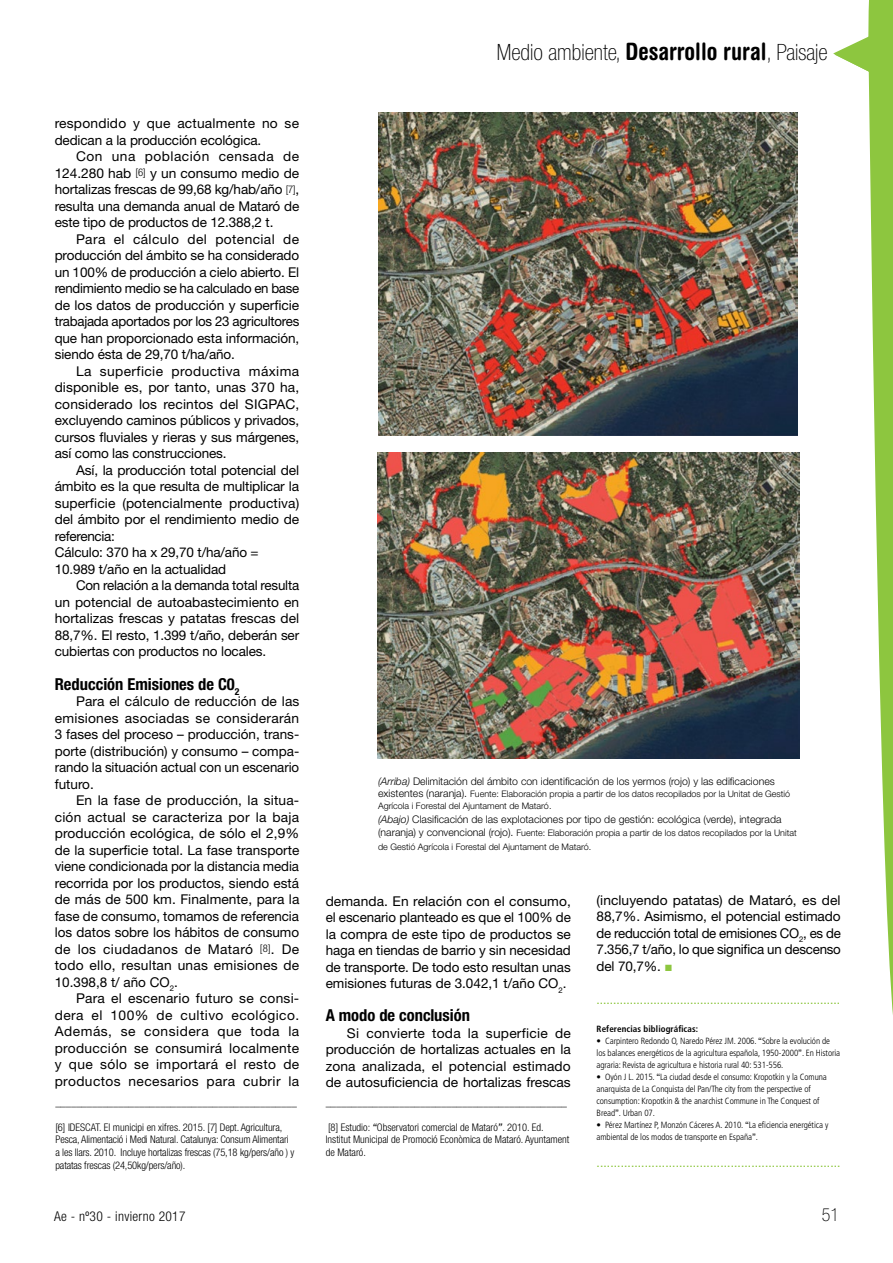
<style>
.page{position:relative;width:893px;height:1263px;background:#fff}
.page>*{position:absolute;margin:0;border:0;box-sizing:border-box;transform-origin:0 0}
.t1{font:100 condensed 22.5px "Helvetica Neue LT Std";color:#000}
.t2{font:100 condensed 18px "Helvetica Neue LT Std";color:#000}
.texte_roman{font:700 condensed 16.5px "Helvetica Neue LT Std";color:#000}
.texte_roman-2{font:13.5px/16.5px "Helvetica Neue LT Std";letter-spacing:-.01em;color:#000;text-align:justify}
.t3{font:300 condensed 13.5px "Helvetica Neue LT Std";letter-spacing:.025em;color:#000}
.texte_roman-3{font:12px "Helvetica Neue LT Std";color:#8dc63f}
.pied_de_page_2017{font:300 condensed 10.5px/12.6px "Helvetica Neue LT Std";letter-spacing:-.01em;color:#000}
.pies_de_fotos_2017{font:300 10.5px "Helvetica Neue LT Std";color:#000}
.t4{font:300 10.5px "Frutiger LT Std";color:#000}
.t5{font:300 condensed 9px/12px "Frutiger LT Std";letter-spacing:-.01em;color:#000}
.pies_de_fotos_2017-2{font:300 9px/12px "Helvetica Neue LT Std";color:#000}
.reference_biblio{font:700 condensed 9px "Frutiger LT Std";letter-spacing:.01em;color:#000}
.s1{font-weight:300;font-stretch:condensed;font-size:10.5px}
.s2{font-family:"Helvetica Rounded LT Std";font-weight:700;font-size:24px}
.s3{font-style:italic}
.s4{font-size:10.5px}
.s5{font-weight:400;font-style:italic;font-stretch:normal}
.s6{font-family:"Arial";color:#8dc63f}
.s7{font-family:"Helvetica Neue LT Std";font-weight:400;font-stretch:normal}
</style>
<div class="page">
<svg style="left:833px;top:0;width:60px;height:1015px"></svg>
<img style="left:379px;top:113px;width:419px;height:323px">
<img style="left:378px;top:452px;width:422px;height:307px">
<p class="texte_roman-2" style="left:55px;top:115px;width:246px">respondido y que actualmente no se dedican a la producción ecológica.</p>
<p class="texte_roman-2" style="left:55px;top:148px;width:246px;text-indent:21px">Con una población censada de 124.280 hab <span class="s1">[6]</span> y un consumo medio de hortalizas frescas de 99,68 kg/hab/año <span class="s1">[7]</span>, resulta una demanda anual de Mataró de este tipo de productos de 12.388,2 t.</p>
<p class="texte_roman-2" style="left:55px;top:231px;width:246px;text-indent:21px">Para el cálculo del potencial de producción del ámbito se ha considerado un 100% de producción a cielo abierto. El rendimiento medio se ha calculado en base de los datos de producción y superficie trabajada aportados por los 23 agricultores que han proporcionado esta información, siendo ésta de 29,70 t/ha/año.</p>
<p class="texte_roman-2" style="left:55px;top:363px;width:246px;text-indent:21px">La superficie productiva máxima disponible es, por tanto, unas 370 ha, considerado los recintos del SIGPAC, excluyendo caminos públicos y privados, cursos fluviales y rieras y sus márgenes, así como las construcciones.</p>
<p class="texte_roman-2" style="left:55px;top:462px;width:246px;text-indent:21px">Así, la producción total potencial del ámbito es la que resulta de multiplicar la superficie (potencialmente productiva) del ámbito por el rendimiento medio de referencia:</p>
<p class="texte_roman-2" style="left:55px;top:544px;width:205px">Cálculo: 370 ha x 29,70 t/ha/año =<br>10.989 t/año en la actualidad</p>
<p class="texte_roman-2" style="left:55px;top:577px;width:246px;text-indent:21px">Con relación a la demanda total resulta un potencial de autoabastecimiento en hortalizas frescas y patatas frescas del 88,7%. El resto, 1.399 t/año, deberán ser cubiertas con productos no locales.</p>
<p class="texte_roman" style="left:55px;top:674px;width:186px">Reducción Emisiones de C0<sub>2</sub></p>
<p class="texte_roman-2" style="left:55px;top:693px;width:246px;text-indent:21px">Para el cálculo de reducción de las emisiones asociadas se considerarán 3 fases del proceso – producción, trans&shy;porte (distribución) y consumo – compa&shy;rando la situación actual con un escenario futuro.</p>
<p class="texte_roman-2" style="left:55px;top:792px;width:246px;text-indent:21px">En la fase de producción, la situa&shy;ción actual se caracteriza por la baja producción ecológica, de sólo el 2,9% de la superficie total. La fase transporte viene condicionada por la distancia media recorrida por los productos, siendo está de más de 500 km. Finalmente, para la fase de consumo, tomamos de referencia los datos sobre los hábitos de consumo de los ciudadanos de Mataró <span class="s1">[8]</span>. De todo ello, resultan unas emisiones de 10.398,8 t/ año CO<sub>2</sub>.</p>
<p class="texte_roman-2" style="left:55px;top:990px;width:246px;text-indent:21px">Para el escenario futuro se consi&shy;dera el 100% de cultivo ecológico.<br>Además, se considera que toda la producción se consumirá localmente y que sólo se importará el resto de productos necesarios para cubrir la</p>
<p class="t4" style="left:55px;top:1096px;width:243px">______________________________________________</p>
<p class="pied_de_page_2017" style="left:55px;top:1121px;width:240px">[6] IDESCAT. El municipi en xifres. 2015. [7] Dept. Agricultura, Pesca, Alimentació i Medi Natural. Catalunya: Consum Alimentari a les llars. 2010. Incluye hortalizas frescas (75,18 kg/pers/año ) y patatas frescas (24,50kg/pers/año).</p>
<p class="t1" style="left:497px;top:40px;width:332px">Medio ambiente, <span class="s2">Desarrollo rural</span>, Paisaje</p>
<p class="pies_de_fotos_2017" style="left:378px;top:775px;width:398px"><span class="s3">(Arriba)</span> Delimitación del ámbito con identificación de los yermos (rojo) y las edificaciones</p>
<p class="pies_de_fotos_2017-2" style="left:378px;top:788px;width:414px"><span class="s4">existentes (naranja).</span> Fuente: Elaboración propia a partir de los datos recopilados por la Unitat de Gestió<br>Agrícola i Forestal del Ajuntament de Mataró.</p>
<p class="pies_de_fotos_2017" style="left:378px;top:813px;width:405px"><span class="s3">(Abajo)</span> Clasificación de las explotaciones por tipo de gestión: ecológica (verde), integrada</p>
<p class="pies_de_fotos_2017-2" style="left:378px;top:826px;width:420px;line-height:13.5px"><span class="s4">(naranja) y convencional (rojo).</span> Fuente: Elaboración propia a partir de los datos recopilados por la Unitat de Gestió Agrícola i Forestal del Ajuntament de Mataró.</p>
<p class="texte_roman-2" style="left:326px;top:892px;width:247px">demanda. En relación con el consumo, el escenario planteado es que el 100% de la compra de este tipo de productos se haga en tiendas de barrio y sin necesidad de transporte. De todo esto resultan unas emisiones futuras de 3.042,1 t/año CO<sub>2</sub>.</p>
<p class="texte_roman" style="left:326px;top:1005px;width:146px">A modo de conclusión</p>
<p class="texte_roman-2" style="left:326px;top:1024px;width:247px;text-indent:21px">Si convierte toda la superficie de producción de hortalizas actuales en la zona analizada, el potencial estimado de autosuficiencia de hortalizas frescas</p>
<p class="t4" style="left:326px;top:1096px;width:243px">______________________________________________</p>
<p class="pied_de_page_2017" style="left:326px;top:1120px;width:245px">[8] Estudio: <span class="s5">“</span>Observatori comercial de Mataró<span class="s5">”</span>. 2010. Ed.<br>Institut Municipal de Promoció Econòmica de Mataró. Ayuntament de Mataró.</p>
<p class="texte_roman-2" style="left:597px;top:891px;width:246px">(incluyendo patatas) de Mataró, es del 88,7%. Asimismo, el potencial estimado de reducción total de emisiones CO<sub>2</sub>, es de 7.356,7 t/año, lo que significa un descenso del 70,7%. <span class="s6">■</span></p>
<p class="texte_roman-3" style="left:597px;top:992px;width:245px">.........................................................................</p>
<p class="reference_biblio" style="left:597px;top:1024px;width:103px">Referencias bibliográficas:</p>
<p class="t5" style="left:597px;top:1035px;width:245px">• Carpintero Redondo O, Naredo Pérez JM. 2006. <span class="s7">“</span>Sobre la evolución de los balances energéticos de la agricultura española, 1950-2000<span class="s7">”</span>. En Historia agraria: Revista de agricultura e historia rural 40: 531-556.</p>
<p class="t5" style="left:597px;top:1071px;width:232px">• Oyón J L. 2015. <span class="s7">“</span>La ciudad desde el consumo: Kropotkin y la Comuna anarquista de La Conquista del Pan/The city from the perspective of consumption: Kropotkin &amp; the anarchist Commune in The Conquest of Bread<span class="s7">”</span>. Urban 07.</p>
<p class="t5" style="left:597px;top:1119px;width:233px">• Pérez Martínez P, Monzón Cáceres A. 2010. <span class="s7">“</span>La eficiencia energética y ambiental de los modos de transporte en España<span class="s7">”</span>.</p>
<p class="texte_roman-3" style="left:597px;top:1156px;width:245px">.......................................................................</p>
<p class="t3" style="left:54px;top:1208px;width:133px">Ae - nº30 - invierno 2017</p>
<p class="t2" style="left:822px;top:1204px;width:19px">51</p>
</div>
